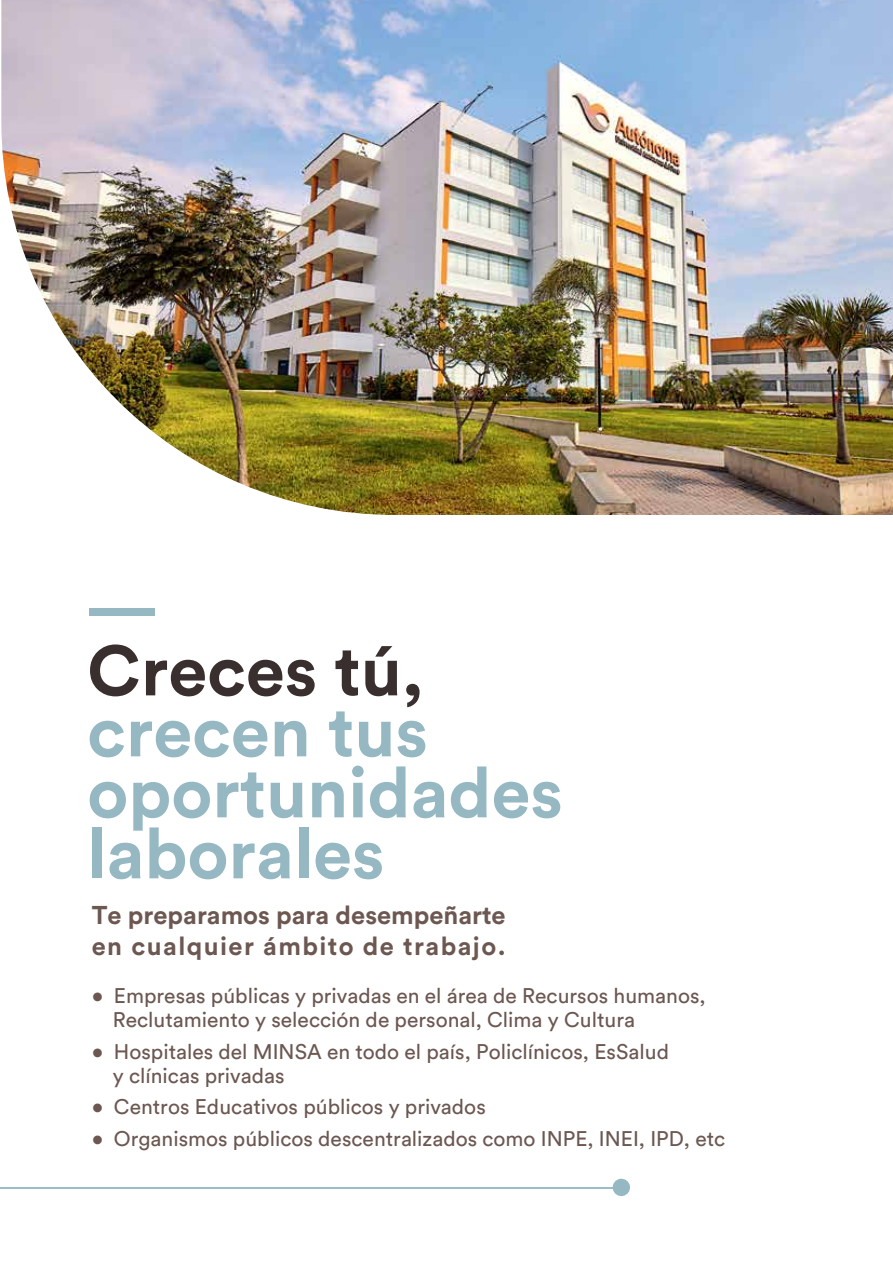
<style>
.page{position:relative;width:893px;height:1263px;background:#fff}
.page>*{position:absolute;margin:0;border:0;box-sizing:border-box;transform-origin:0 0}
.t1{font:700 70.2px/61.1px "Circular Std";color:#95b8c2}
.t2{font:700 70.2px "Circular Std";color:#382f2e}
.t3{font:700 25.5px/30.6px "Circular Std";color:#6c5751}
.t4{font:21px/24px "Circular Std";color:#6c5751}
</style>
<div class="page">
<div style="left:90px;top:608px;width:65px;height:8px;background:#95b8c2"></div>
<img style="left:1px;top:0;width:892px;height:515px">
<svg style="left:0;top:1178px;width:630px;height:18px"></svg>
<h1 class="t2" style="left:87px;top:625px;width:338px">Creces tú,</h1>
<h1 class="t1" style="left:87px;top:700px;width:477px">crecen tus oportunidades laborales</h1>
<p class="t3" style="left:92px;top:899px;width:415px">Te preparamos para desempeñarte en cualquier ámbito de trabajo.</p>
<p class="t4" style="left:113px;top:984px;width:594px;text-indent:-21px">• Empresas públicas y privadas en el área de Recursos humanos,<br>Reclutamiento y selección de personal, Clima y Cultura</p>
<p class="t4" style="left:113px;top:1039px;width:558px;text-indent:-21px">• Hospitales del MINSA en todo el país, Policlínicos, EsSalud y clínicas privadas</p>
<p class="t4" style="left:92px;top:1095px;width:396px">• Centros Educativos públicos y privados</p>
<p class="t4" style="left:92px;top:1126px;width:635px">• Organismos públicos descentralizados como INPE, INEI, IPD, etc</p>
</div>
